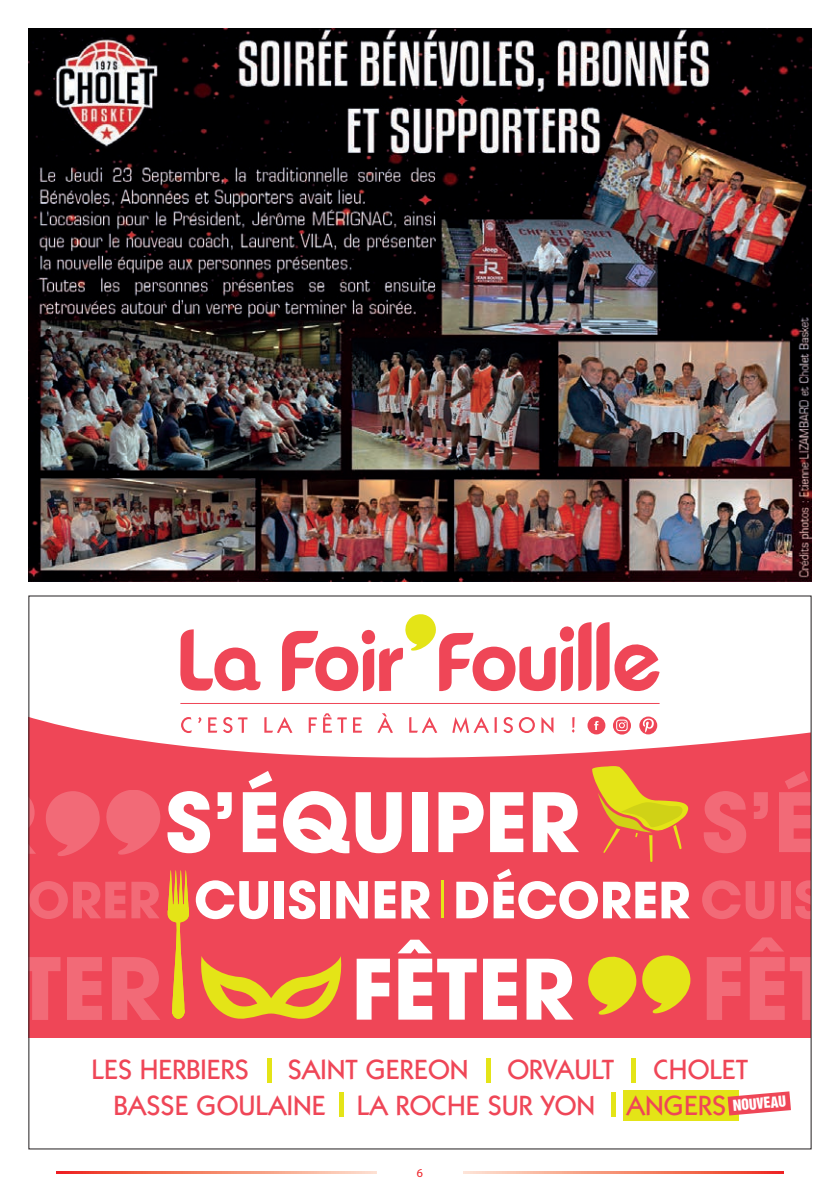
<style>
.page{position:relative;width:840px;height:1191px;background:#fff}
.page>*{position:absolute;margin:0;border:0;box-sizing:border-box;transform-origin:0 0}
.t1{font:500 28px/36px "ITC Kabel Std";color:#ef4657}
.t2{font:14px "Helvetica Inserat LT Std";color:#fff}
.t3{font:12px "Myriad Pro";color:#ee1d23}
</style>
<div class="page">
<svg style="left:57px;top:1171px;width:725px;height:2px"></svg>
<div style="left:377px;top:1157px;width:85px;height:28px;background:#fff"></div>
<img style="left:28px;top:28px;width:783px;height:553px">
<div style="left:29px;top:596px;width:781px;height:468px;background:#ef4657"></div>
<div style="left:29px;top:1038px;width:781px;height:111px;background:#fff"></div>
<div style="left:623px;top:1089px;width:115px;height:31px;background:#e4e417"></div>
<svg style="left:30px;top:597px;width:779px;height:161px;background:#fdedee"></svg>
<svg style="left:180px;top:629px;width:81px;height:62px"></svg>
<svg style="left:282px;top:613px;width:377px;height:80px"></svg>
<svg style="left:181px;top:717px;width:10px;height:16px"></svg>
<svg style="left:198px;top:717px;width:3px;height:6px"></svg>
<svg style="left:208px;top:717px;width:9px;height:15px"></svg>
<svg style="left:223px;top:717px;width:24px;height:16px"></svg>
<svg style="left:264px;top:717px;width:28px;height:16px"></svg>
<svg style="left:308px;top:717px;width:9px;height:16px"></svg>
<svg style="left:323px;top:713px;width:23px;height:20px"></svg>
<svg style="left:353px;top:717px;width:9px;height:15px"></svg>
<svg style="left:377px;top:713px;width:16px;height:20px"></svg>
<svg style="left:409px;top:717px;width:28px;height:16px"></svg>
<svg style="left:452px;top:717px;width:44px;height:16px"></svg>
<svg style="left:503px;top:717px;width:9px;height:16px"></svg>
<svg style="left:518px;top:717px;width:16px;height:16px"></svg>
<svg style="left:541px;top:717px;width:12px;height:16px"></svg>
<svg style="left:571px;top:717px;width:3px;height:16px"></svg>
<svg style="left:612px;top:716px;width:18px;height:18px"></svg>
<svg style="left:639px;top:716px;width:18px;height:18px"></svg>
<svg style="left:587px;top:716px;width:18px;height:18px"></svg>
<hr style="left:180px;top:703px;width:479px;height:1px;background:#ef4657">
<svg style="left:196px;top:880px;width:72px;height:39px"></svg>
<div style="left:274px;top:881px;width:10px;height:37px;background:#fff"></div>
<svg style="left:289px;top:880px;width:26px;height:39px"></svg>
<div style="left:320px;top:881px;width:9px;height:37px;background:#fff"></div>
<svg style="left:336px;top:881px;width:32px;height:37px"></svg>
<svg style="left:374px;top:881px;width:21px;height:37px"></svg>
<svg style="left:401px;top:881px;width:29px;height:37px"></svg>
<svg style="left:588px;top:955px;width:102px;height:59px"></svg>
<svg style="left:167px;top:791px;width:43px;height:62px"></svg>
<svg style="left:217px;top:792px;width:14px;height:27px"></svg>
<svg style="left:243px;top:771px;width:33px;height:81px"></svg>
<svg style="left:283px;top:791px;width:66px;height:62px"></svg>
<svg style="left:355px;top:792px;width:46px;height:61px"></svg>
<div style="left:412px;top:792px;width:15px;height:60px;background:#fff"></div>
<svg style="left:438px;top:792px;width:45px;height:60px"></svg>
<svg style="left:490px;top:792px;width:33px;height:60px"></svg>
<svg style="left:532px;top:792px;width:46px;height:60px"></svg>
<svg style="left:456px;top:881px;width:31px;height:37px"></svg>
<svg style="left:493px;top:868px;width:162px;height:51px"></svg>
<svg style="left:661px;top:881px;width:28px;height:37px"></svg>
<svg style="left:592px;top:766px;width:97px;height:96px"></svg>
<svg style="left:356px;top:958px;width:34px;height:61px"></svg>
<svg style="left:397px;top:939px;width:79px;height:80px"></svg>
<svg style="left:483px;top:958px;width:33px;height:61px"></svg>
<svg style="left:526px;top:958px;width:47px;height:61px"></svg>
<svg style="left:201px;top:956px;width:141px;height:63px"></svg>
<svg style="left:106px;top:790px;width:54px;height:64px"></svg>
<svg style="left:46px;top:791px;width:54px;height:65px"></svg>
<svg style="left:30px;top:957px;width:30px;height:63px"></svg>
<svg style="left:67px;top:957px;width:35px;height:63px"></svg>
<svg style="left:112px;top:957px;width:48px;height:63px"></svg>
<svg style="left:707px;top:957px;width:33px;height:63px"></svg>
<svg style="left:749px;top:937px;width:60px;height:83px"></svg>
<svg style="left:168px;top:870px;width:21px;height:147px"></svg>
<div style="left:172px;top:1004px;width:12px;height:14px;background:#e4e417;border-radius:50%"></div>
<hr style="left:441px;top:880px;width:3px;height:38px;background:#e4e417">
<svg style="left:30px;top:881px;width:95px;height:38px"></svg>
<svg style="left:131px;top:882px;width:28px;height:36px"></svg>
<svg style="left:702px;top:880px;width:71px;height:39px"></svg>
<div style="left:780px;top:881px;width:10px;height:37px;background:#f26a77"></div>
<svg style="left:795px;top:880px;width:14px;height:39px"></svg>
<svg style="left:704px;top:791px;width:41px;height:62px"></svg>
<svg style="left:754px;top:792px;width:13px;height:27px"></svg>
<svg style="left:779px;top:771px;width:30px;height:81px"></svg>
<svg style="left:30px;top:799px;width:5px;height:54px"></svg>
<svg style="left:727px;top:1091px;width:63px;height:24px"></svg>
<hr style="left:267px;top:1058px;width:4px;height:24px;background:#e4e417">
<hr style="left:486px;top:1058px;width:4px;height:24px;background:#e4e417">
<hr style="left:631px;top:1058px;width:4px;height:24px;background:#e4e417">
<hr style="left:339px;top:1092px;width:4px;height:24px;background:#e4e417">
<hr style="left:611px;top:1092px;width:4px;height:24px;background:#e4e417">
<p class="t1" style="left:92px;top:1051px;width:159px">LES HERBIERS</p>
<p class="t1" style="left:288px;top:1051px;width:182px">SAINT GEREON</p>
<p class="t1" style="left:507px;top:1051px;width:108px">ORVAULT</p>
<p class="t1" style="left:114px;top:1051px;width:635px;text-indent:539px">CHOLET<br>BASSE GOULAINE LA ROCHE SUR YON ANGERS</p>
<p class="t2" style="left:731px;top:1097px;width:55px;rotate:-5deg">NOUVEAU</p>
<p class="t3" style="left:416px;top:1165px;width:8px">6</p>
</div>
